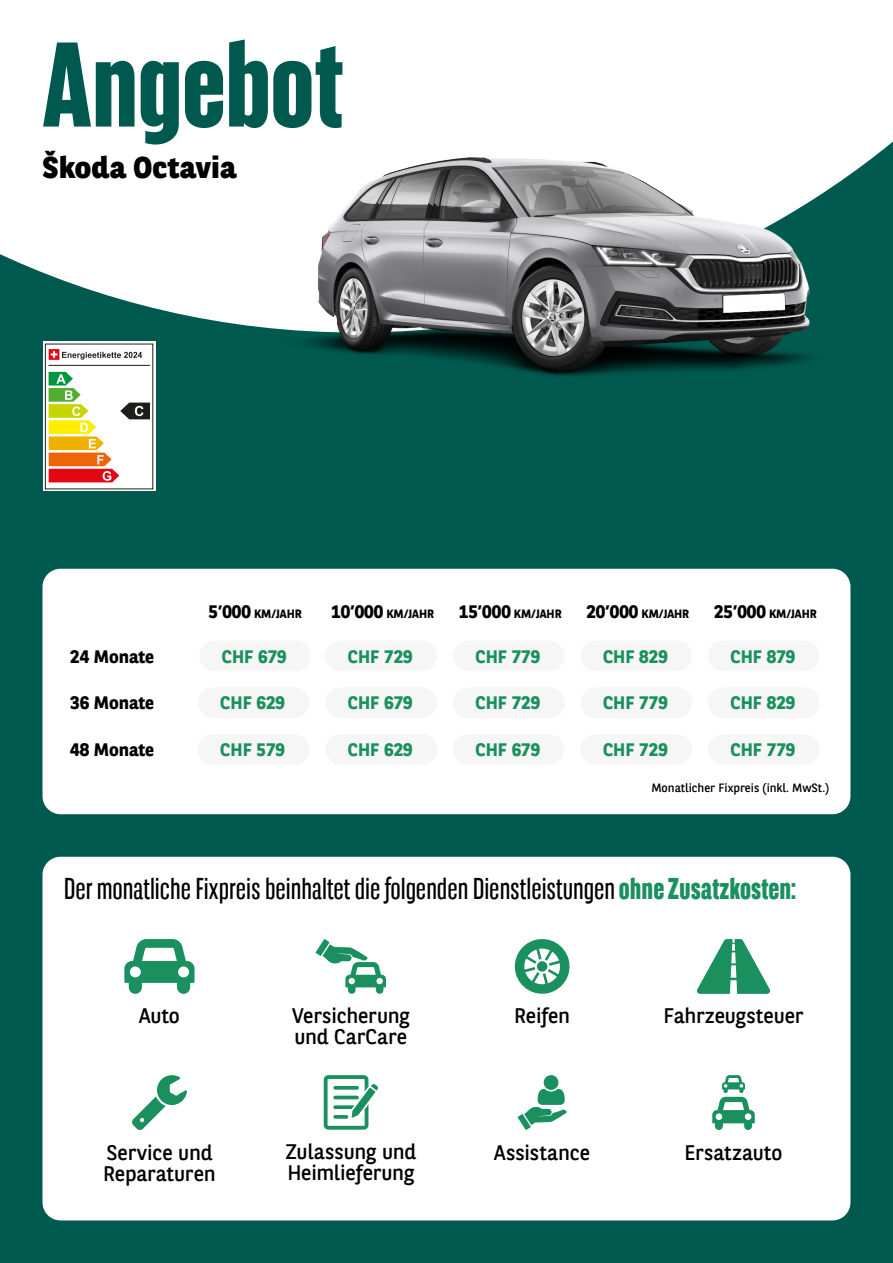
<style>
.page{position:relative;width:893px;height:1263px;background:#00594f}
.page>*{position:absolute;margin:0;border:0;box-sizing:border-box;transform-origin:0 0}
.t1{font:800 120px "BNPP Sans Condensed";letter-spacing:-.005em;color:#00594f}
.t2{font:30px "BNPP Sans Condensed";color:#000}
.t3{font:800 30px "BNPP Sans";letter-spacing:.01em;color:#000}
.t4{font:21px/21px "BNPP Sans";letter-spacing:-.005em;color:#000}
.t5{font:700 18px "BNPP Sans";color:#19905e}
.t6{font:700 18px "BNPP Sans";color:#000}
.t7{font:700 12px "BNPP Sans";color:#000}
.t8{font:12px "BNPP Sans";color:#000}
.s1{font-size:18px}
.s2{font-weight:800;color:#19905e}
</style>
<div class="page">
<div style="left:43px;top:569px;width:807px;height:245px;background:#fff;border-radius:18px"></div>
<div style="left:199px;top:640px;width:112px;height:31px;background:#f6f6f6;border-radius:15px"></div>
<div style="left:325px;top:640px;width:112px;height:31px;background:#f6f6f6;border-radius:15px"></div>
<div style="left:453px;top:640px;width:111px;height:31px;background:#f6f6f6;border-radius:15px"></div>
<div style="left:580px;top:640px;width:112px;height:31px;background:#f6f6f6;border-radius:15px"></div>
<div style="left:708px;top:640px;width:112px;height:31px;background:#f6f6f6;border-radius:15px"></div>
<div style="left:198px;top:687px;width:111px;height:31px;background:#f6f6f6;border-radius:15px"></div>
<div style="left:325px;top:687px;width:112px;height:31px;background:#f6f6f6;border-radius:15px"></div>
<div style="left:453px;top:687px;width:111px;height:31px;background:#f6f6f6;border-radius:15px"></div>
<div style="left:580px;top:687px;width:112px;height:31px;background:#f6f6f6;border-radius:15px"></div>
<div style="left:708px;top:687px;width:112px;height:31px;background:#f6f6f6;border-radius:15px"></div>
<div style="left:198px;top:734px;width:111px;height:31px;background:#f6f6f6;border-radius:15px"></div>
<div style="left:325px;top:734px;width:112px;height:31px;background:#f6f6f6;border-radius:15px"></div>
<div style="left:453px;top:734px;width:111px;height:31px;background:#f6f6f6;border-radius:15px"></div>
<div style="left:580px;top:734px;width:112px;height:31px;background:#f6f6f6;border-radius:15px"></div>
<div style="left:708px;top:734px;width:112px;height:31px;background:#f6f6f6;border-radius:15px"></div>
<div style="left:43px;top:857px;width:807px;height:363px;background:#fff;border-radius:18px"></div>
<svg style="left:124px;top:939px;width:71px;height:55px"></svg>
<svg style="left:316px;top:939px;width:70px;height:55px"></svg>
<svg style="left:514px;top:939px;width:56px;height:55px"></svg>
<svg style="left:697px;top:939px;width:74px;height:55px"></svg>
<svg style="left:132px;top:1075px;width:55px;height:55px"></svg>
<svg style="left:324px;top:1075px;width:54px;height:55px"></svg>
<div style="left:544px;top:1075px;width:14px;height:15px;background:#19905e;border-radius:50%"></div>
<svg style="left:518px;top:1089px;width:49px;height:41px"></svg>
<svg style="left:712px;top:1075px;width:43px;height:55px"></svg>
<div style="left:43px;top:342px;width:112px;height:149px;background:linear-gradient(to bottom,#bbb,#bbb)"></div>
<div style="left:45px;top:344px;width:108px;height:145px;background:#fff"></div>
<hr style="left:49px;top:365px;width:101px;height:1px;background:#1d1d1b">
<svg style="left:49px;top:349px;width:93px;height:11px"></svg>
<svg style="left:49px;top:372px;width:101px;height:110px"></svg>
<svg style="left:0;top:0;width:893px;height:326px;background:#ebf2f1"></svg>
<img style="left:250px;top:157px;width:600px;height:219px">
<h1 class="t1" style="left:43px;top:10px;width:302px">Angebot</h1>
<h2 class="t3" style="left:43px;top:147px;width:195px">Škoda Octavia</h2>
<p class="t7" style="left:208px;top:606px;width:95px"><span class="s1">5’000</span> KM/JAHR</p>
<p class="t7" style="left:331px;top:606px;width:104px"><span class="s1">10’000</span> KM/JAHR</p>
<p class="t7" style="left:459px;top:606px;width:104px"><span class="s1">15’000</span> KM/JAHR</p>
<p class="t7" style="left:586px;top:606px;width:104px"><span class="s1">20’000</span> KM/JAHR</p>
<p class="t7" style="left:714px;top:606px;width:104px"><span class="s1">25’000</span> KM/JAHR</p>
<p class="t6" style="left:70px;top:644px;width:86px">24 Monate</p>
<p class="t5" style="left:222px;top:644px;width:66px">CHF 679</p>
<p class="t5" style="left:348px;top:644px;width:66px">CHF 729</p>
<p class="t5" style="left:475px;top:644px;width:66px">CHF 779</p>
<p class="t5" style="left:603px;top:644px;width:66px">CHF 829</p>
<p class="t5" style="left:731px;top:644px;width:66px">CHF 879</p>
<p class="t6" style="left:70px;top:691px;width:86px">36 Monate</p>
<p class="t5" style="left:220px;top:691px;width:66px">CHF 629</p>
<p class="t5" style="left:348px;top:691px;width:66px">CHF 679</p>
<p class="t5" style="left:475px;top:691px;width:66px">CHF 729</p>
<p class="t5" style="left:603px;top:691px;width:66px">CHF 779</p>
<p class="t5" style="left:731px;top:691px;width:66px">CHF 829</p>
<p class="t6" style="left:70px;top:738px;width:86px">48 Monate</p>
<p class="t5" style="left:220px;top:738px;width:66px">CHF 579</p>
<p class="t5" style="left:348px;top:738px;width:66px">CHF 629</p>
<p class="t5" style="left:475px;top:738px;width:66px">CHF 679</p>
<p class="t5" style="left:603px;top:738px;width:66px">CHF 729</p>
<p class="t5" style="left:731px;top:738px;width:66px">CHF 779</p>
<p class="t8" style="left:651px;top:779px;width:179px">Monatlicher Fixpreis (inkl. MwSt.)</p>
<h2 class="t2" style="left:64px;top:870px;width:734px">Der monatliche Fixpreis beinhaltet die folgenden Dienstleistungen <span class="s2">ohne Zusatzkosten:</span></h2>
<p class="t4" style="left:139px;top:1005px;width:42px">Auto</p>
<p class="t4" style="left:292px;top:1004px;width:119px">Versicherung und CarCare</p>
<p class="t4" style="left:514px;top:1004px;width:57px">Reifen</p>
<p class="t4" style="left:664px;top:1005px;width:141px">Fahrzeugsteuer</p>
<p class="t4" style="left:103px;top:1141px;width:114px">Service und<br>Reparaturen</p>
<p class="t4" style="left:285px;top:1140px;width:132px">Zulassung und<br>Heimlieferung</p>
<p class="t4" style="left:494px;top:1141px;width:97px">Assistance</p>
<p class="t4" style="left:684px;top:1141px;width:99px">Ersatzauto</p>
</div>
